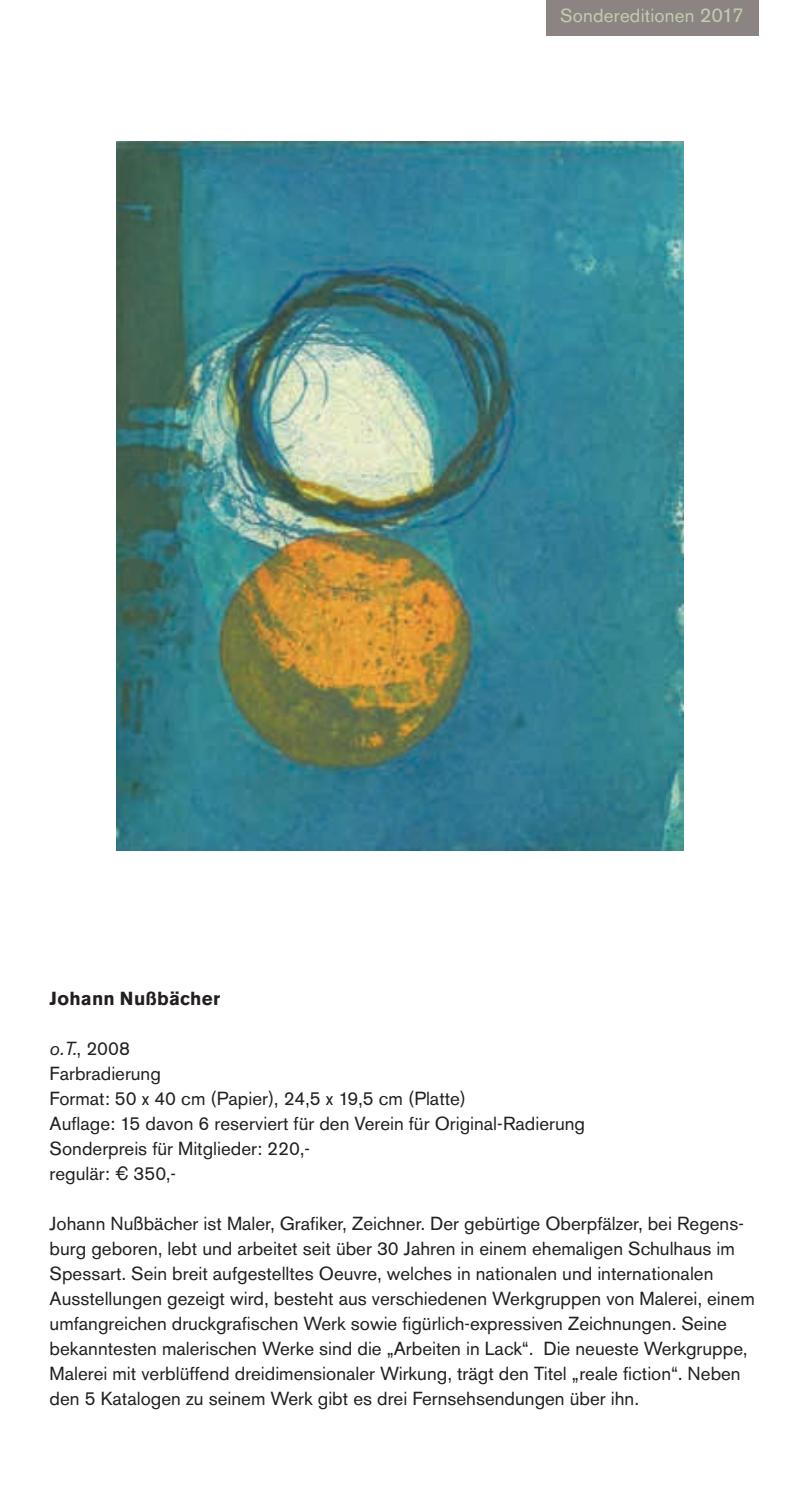
<style>
.page{position:relative;width:808px;height:1489px;background:#fff}
.page>*{position:absolute;margin:0;border:0;box-sizing:border-box;transform-origin:0 0}
.t1{font:18.75px/25px "Akzidenz Grotesk BQ";color:#231f20}
.t2{font:18.75px "Akzidenz Grotesk BQ";letter-spacing:.01em;color:#c2cdad}
.t3{font:700 18.75px "Akzidenz Grotesk BQ";letter-spacing:.015em;color:#231f20}
.s1{font-size:20px}
.s2{font-style:italic}
.s3{font-family:"Helvetica"}
</style>
<div class="page">
<div style="left:546px;top:0;width:212px;height:36px;background:#8b8482"></div>
<img style="left:116px;top:142px;width:567px;height:708px">
<p class="t2" style="left:560px;top:5px;width:185px">Sondereditionen <span class="s1">2017</span></p>
<p class="t3" style="left:50px;top:987px;width:172px">Johann Nußbächer</p>
<p class="t1" style="left:50px;top:1036px;width:537px"><span class="s2">o.T.</span>, 2008<br>Farbradierung<br>Format: 50 x 40 cm (Papier), 24,5 x 19,5 cm (Platte)<br>Auflage: 15 davon 6 reserviert für den Verein für Original-Radierung<br>Sonderpreis für Mitglieder: 220,-<br>regulär: <span class="s3">€</span> 350,-</p>
<p class="t1" style="left:50px;top:1211px;width:707px">Johann Nußbächer ist Maler, Grafiker, Zeichner. Der gebürtige Oberpfälzer, bei Regens&shy;burg geboren, lebt und arbeitet seit über 30 Jahren in einem ehemaligen Schulhaus im Spessart. Sein breit aufgestelltes Oeuvre, welches in nationalen und internationalen Ausstellungen gezeigt wird, besteht aus verschiedenen Werkgruppen von Malerei, einem umfangreichen druckgrafischen Werk sowie figürlich-expressiven Zeichnungen. Seine bekanntesten malerischen Werke sind die „Arbeiten in Lack“. Die neueste Werkgruppe, Malerei mit verblüffend dreidimensionaler Wirkung, trägt den Titel „reale fiction“. Neben den 5 Katalogen zu seinem Werk gibt es drei Fernsehsendungen über ihn.</p>
</div>
